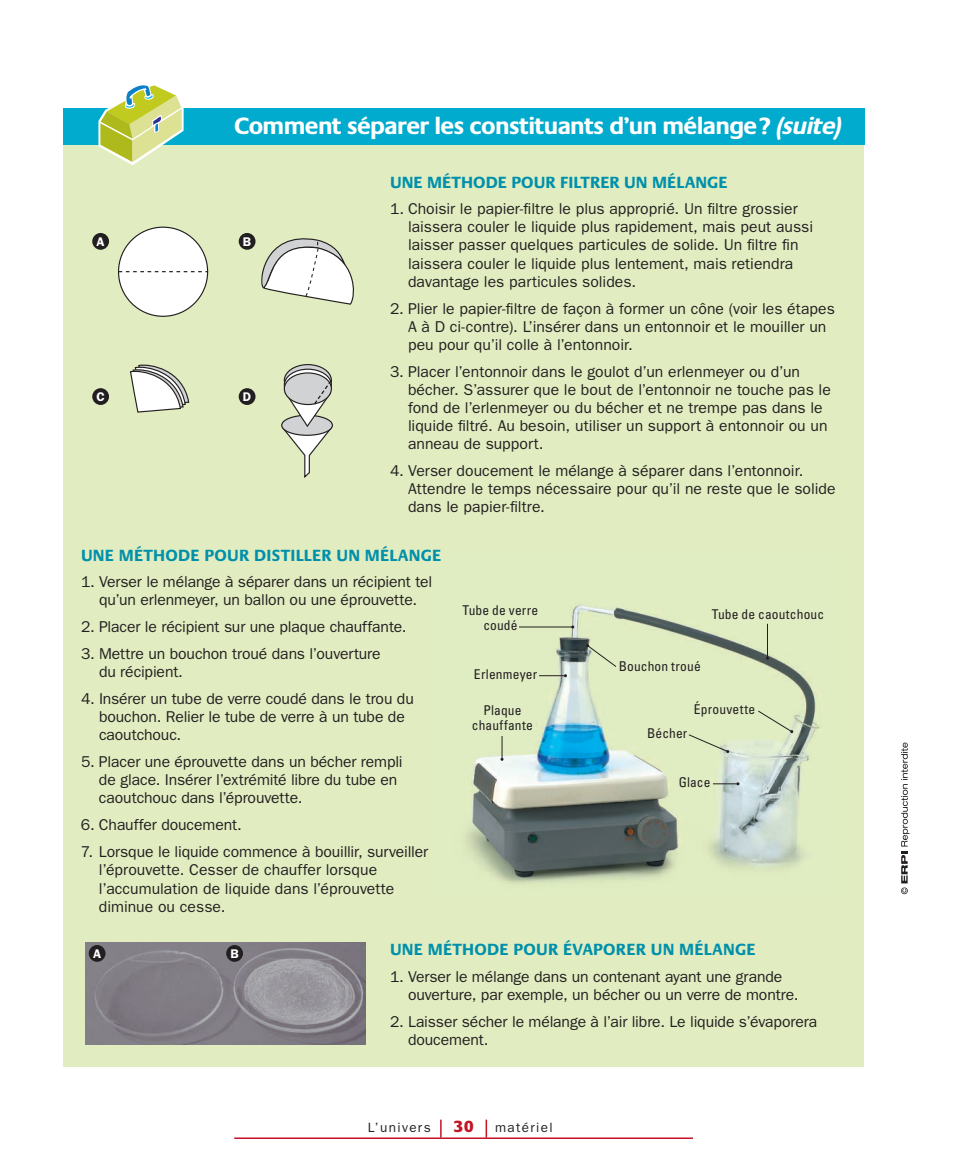
<style>
.page{position:relative;width:972px;height:1175px;background:#fff}
.page>*{position:absolute;margin:0;border:0;box-sizing:border-box;transform-origin:0 0}
.t1{font:700 24px "Praxis LT Pro";letter-spacing:-.03em;color:#fff}
.t2{font:700 16.5px "Praxis LT Pro";letter-spacing:.015em;color:#0090ab}
.t3{font:700 16.5px "Praxis LT Pro";letter-spacing:.035em;color:#0090ab}
.t4{font:800 16.5px "Praxis LT Pro";color:#c41324}
.t5{font:15.75px/18px "ITC Franklin Gothic Std";color:#231f20}
.t6{font:condensed 13.5px/15px "Univers LT Std";letter-spacing:.01em;color:#231f20;text-align:center}
.t7{font:13.5px "ITC Franklin Gothic Std";letter-spacing:.1em;color:#231f20}
.t8{font:600 12.6px "ITC Franklin Gothic Std";color:#fff}
.s1{font-style:italic}
</style>
<div class="page">
<div style="left:63px;top:108px;width:801px;height:958px;background:#e1edc1"></div>
<div style="left:63px;top:108px;width:801px;height:36px;background:#00abcd"></div>
<svg style="left:98px;top:85px;width:86px;height:80px"></svg>
<div style="left:119px;top:227px;width:89px;height:89px;background:#fff;border-radius:50%"></div>
<svg style="left:119px;top:271px;width:89px;height:1px"></svg>
<svg style="left:150px;top:315px;width:26px;height:2px"></svg>
<svg style="left:261px;top:238px;width:93px;height:67px"></svg>
<svg style="left:130px;top:364px;width:60px;height:49px"></svg>
<div style="left:281px;top:415px;width:52px;height:21px;border:1px solid #231f20;border-radius:50%"></div>
<svg style="left:284px;top:364px;width:47px;height:32px"></svg>
<div style="left:284px;top:364px;width:48px;height:33px;border:1px solid #231f20;border-radius:50%"></div>
<svg style="left:284px;top:369px;width:47px;height:32px"></svg>
<div style="left:284px;top:368px;width:48px;height:33px;border:1px solid #231f20;border-radius:50%"></div>
<svg style="left:284px;top:373px;width:47px;height:31px"></svg>
<div style="left:284px;top:372px;width:48px;height:33px;border:1px solid #231f20;border-radius:50%"></div>
<svg style="left:282px;top:378px;width:51px;height:100px"></svg>
<div style="left:92px;top:233px;width:17px;height:17px;background:#231f20;border-radius:50%"></div>
<div style="left:239px;top:233px;width:17px;height:17px;background:#231f20;border-radius:50%"></div>
<div style="left:92px;top:388px;width:17px;height:17px;background:#231f20;border-radius:50%"></div>
<div style="left:239px;top:388px;width:17px;height:17px;background:#231f20;border-radius:50%"></div>
<img style="left:466px;top:604px;width:354px;height:280px">
<hr style="left:767px;top:623px;width:1px;height:35px;background:#231f20">
<svg style="left:586px;top:644px;width:31px;height:23px"></svg>
<svg style="left:539px;top:674px;width:28px;height:3px"></svg>
<svg style="left:757px;top:710px;width:36px;height:23px"></svg>
<svg style="left:688px;top:734px;width:41px;height:19px"></svg>
<svg style="left:713px;top:782px;width:27px;height:3px"></svg>
<hr style="left:519px;top:626px;width:54px;height:1px;background:#231f20">
<svg style="left:501px;top:736px;width:3px;height:24px"></svg>
<img style="left:86px;top:942px;width:280px;height:102px">
<div style="left:89px;top:945px;width:17px;height:16px;background:#231f20;border-radius:50%"></div>
<div style="left:226px;top:945px;width:17px;height:16px;background:#231f20;border-radius:50%"></div>
<svg style="left:901px;top:742px;width:8px;height:152px"></svg>
<hr style="left:234px;top:1137px;width:459px;height:1px;background:#c41324">
<svg style="left:440px;top:1119px;width:2px;height:18px"></svg>
<svg style="left:486px;top:1119px;width:1px;height:18px"></svg>
<h1 class="t1" style="left:234px;top:112px;width:610px">COMMENT SÉPARER LES CONSTITUANTS D’UN MÉLANGE? <span class="s1">(suite)</span></h1>
<p class="t8" style="left:97px;top:234px;width:9px">A</p>
<p class="t8" style="left:243px;top:234px;width:10px">B</p>
<p class="t8" style="left:96px;top:389px;width:9px">C</p>
<p class="t8" style="left:243px;top:389px;width:10px">D</p>
<p class="t3" style="left:390px;top:173px;width:339px">UNE MÉTHODE POUR FILTRER UN MÉLANGE</p>
<p class="t5" style="left:408px;top:200px;width:407px;text-indent:-18px">1. Choisir le papier-filtre le plus approprié. Un filtre grossier laissera couler le liquide plus rapidement, mais peut aussi laisser passer quelques particules de solide. Un filtre fin laissera couler le liquide plus lentement, mais retiendra davantage les particules solides.</p>
<p class="t5" style="left:408px;top:299px;width:428px;text-indent:-18px">2. Plier le papier-filtre de façon à former un cône (voir les étapes<br>A à D ci-contre). L’insérer dans un entonnoir et le mouiller un peu pour qu’il colle à l’entonnoir.</p>
<p class="t5" style="left:408px;top:362px;width:424px;text-indent:-18px">3. Placer l’entonnoir dans le goulot d’un erlenmeyer ou d’un bécher. S’assurer que le bout de l’entonnoir ne touche pas le fond de l’erlenmeyer ou du bécher et ne trempe pas dans le liquide filtré. Au besoin, utiliser un support à entonnoir ou un anneau de support.</p>
<p class="t5" style="left:408px;top:461px;width:429px;text-indent:-18px">4. Verser doucement le mélange à séparer dans l’entonnoir.<br>Attendre le temps nécessaire pour qu’il ne reste que le solide dans le papier-filtre.</p>
<p class="t2" style="left:81px;top:545px;width:362px">UNE MÉTHODE POUR DISTILL ER UN MÉLANGE</p>
<p class="t5" style="left:81px;top:573px;width:353px;text-align:center">1. Verser le mélange à séparer dans un récipient tel qu’un erlenmeyer, un ballon ou une éprouvette.</p>
<p class="t5" style="left:81px;top:618px;width:327px">2. Placer le récipient sur une plaque chauffante.</p>
<p class="t5" style="left:99px;top:645px;width:283px;text-indent:-18px">3. Mettre un bouchon troué dans l’ouverture du récipient.</p>
<p class="t5" style="left:99px;top:690px;width:316px;text-indent:-18px">4. Insérer un tube de verre coudé dans le trou du bouchon. Relier le tube de verre à un tube de caoutchouc.</p>
<p class="t5" style="left:99px;top:753px;width:305px;text-indent:-18px">5. Placer une éprouvette dans un bécher rempli de glace. Insérer l’extrémité libre du tube en caoutchouc dans l’éprouvette.</p>
<p class="t5" style="left:81px;top:816px;width:162px">6. Chauffer doucement.</p>
<p class="t5" style="left:99px;top:843px;width:331px;text-indent:-18px">7. Lorsque le liquide commence à bouillir, surveiller l’éprouvette. Cesser de chauffer lorsque l’accumulation de liquide dans l’éprouvette diminue ou cesse.</p>
<p class="t6" style="left:463px;top:602px;width:77px">Tube de verre coudé</p>
<p class="t6" style="left:474px;top:666px;width:65px">Erlenmeyer</p>
<p class="t6" style="left:472px;top:702px;width:63px">Plaque chauffante</p>
<p class="t6" style="left:712px;top:606px;width:114px">Tube de caoutchouc</p>
<p class="t6" style="left:619px;top:659px;width:84px">Bouchon troué</p>
<p class="t6" style="left:694px;top:701px;width:63px">Éprouvette</p>
<p class="t6" style="left:647px;top:725px;width:42px">Bécher</p>
<p class="t6" style="left:679px;top:774px;width:33px">Glace</p>
<p class="t8" style="left:93px;top:946px;width:9px">A</p>
<p class="t8" style="left:230px;top:946px;width:10px">B</p>
<p class="t2" style="left:390px;top:940px;width:367px">UNE MÉTHODE POUR ÉVAPORER UN MÉLANGE</p>
<p class="t5" style="left:408px;top:967px;width:392px;text-indent:-18px">1. Verser le mélange dans un contenant ayant une grande ouverture, par exemple, un bécher ou un verre de montre.</p>
<p class="t5" style="left:408px;top:1012px;width:411px;text-indent:-18px">2. Laisser sécher le mélange à l’air libre. Le liquide s’évaporera doucement.</p>
<p class="t7" style="left:368px;top:1119px;width:65px">L’univers</p>
<p class="t4" style="left:454px;top:1116px;width:22px">30</p>
<p class="t7" style="left:495px;top:1119px;width:59px">matériel</p>
</div>
